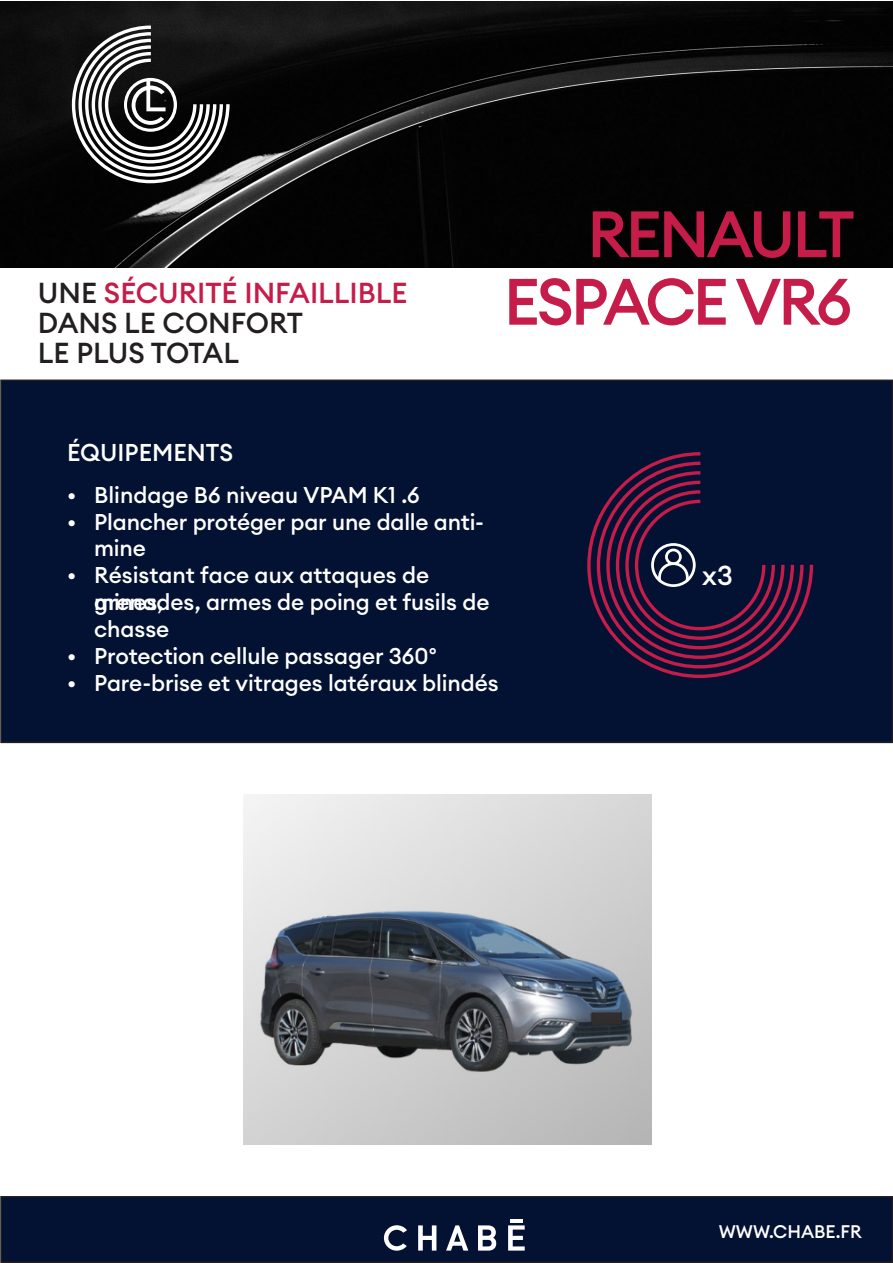
<style>
.page{position:relative;width:893px;height:1263px;background:#fff}
.page>*{position:absolute;margin:0;border:0;box-sizing:border-box;transform-origin:0 0}
.t1{font:500 64.5px "Euclid Circular A";letter-spacing:-.05em;color:#c51c4a}
.t2{font:500 28.5px "Euclid Circular A";color:#231f20}
.t3{font:500 28.5px "Euclid Circular A";color:#c51c4a}
.t4{font:500 27px "Euclid Circular A";color:#fff}
.t5{font:500 24px "Euclid Circular A";color:#fff}
.t6{font:500 22.5px/27px "Euclid Circular A";letter-spacing:-.005em;color:#fff}
.t7{font:500 18px "Euclid Circular A";color:#fff}
.s1{color:#231f20}
</style>
<div class="page">
<img style="left:0;top:2px;width:893px;height:265px">
<div style="left:1px;top:380px;width:891px;height:362px;background:#031232"></div>
<div style="left:0;top:379px;width:893px;height:364px;border:2px solid #231f20"></div>
<div style="left:1px;top:1197px;width:891px;height:65px;background:#031232"></div>
<div style="left:0;top:1196px;width:893px;height:67px;border:2px solid #231f20"></div>
<svg style="left:478px;top:1225px;width:18px;height:25px"></svg>
<svg style="left:446px;top:1225px;width:22px;height:25px"></svg>
<svg style="left:418px;top:1225px;width:18px;height:25px"></svg>
<svg style="left:384px;top:1225px;width:23px;height:26px"></svg>
<svg style="left:508px;top:1219px;width:17px;height:31px"></svg>
<img style="left:244px;top:794px;width:407px;height:351px">
<svg style="left:589px;top:452px;width:225px;height:226px"></svg>
<svg style="left:651px;top:543px;width:45px;height:44px"></svg>
<svg style="left:70px;top:24px;width:161px;height:161px"></svg>
<p class="t3" style="left:38px;top:275px;width:371px"><span class="s1">UNE</span> SÉCURITÉ INFAILLIBLE</p>
<p class="t2" style="left:38px;top:305px;width:267px">DANS LE CONFORT</p>
<p class="t2" style="left:38px;top:335px;width:203px">LE PLUS TOTAL</p>
<p class="t1" style="left:587px;top:193px;width:269px">RENAULT</p>
<p class="t1" style="left:504px;top:260px;width:350px">ESPACE VR6</p>
<p class="t5" style="left:67px;top:437px;width:168px">ÉQUIPEMENTS</p>
<p class="t6" style="left:67px;top:481px;width:354px">• Blindage B6 niveau VPAM K1 .6</p>
<p class="t6" style="left:94px;top:509px;width:391px;line-height:26.4px;text-indent:-27px">• Plancher protéger par une dalle anti&shy;mine</p>
<p class="t6" style="left:94px;top:562px;width:337px;text-indent:-27px">• Résistant face aux attaques de mines,</p>
<p class="t6" style="left:94px;top:589px;width:397px">grenades, armes de poing et fusils de chasse</p>
<p class="t6" style="left:67px;top:643px;width:371px">• Protection cellule passager 360°</p>
<p class="t6" style="left:67px;top:670px;width:433px">• Pare-brise et vitrages latéraux blindés</p>
<p class="t4" style="left:702px;top:558px;width:32px">x3</p>
<p class="t7" style="left:719px;top:1219px;width:145px">WWW.CHABE.FR</p>
</div>
